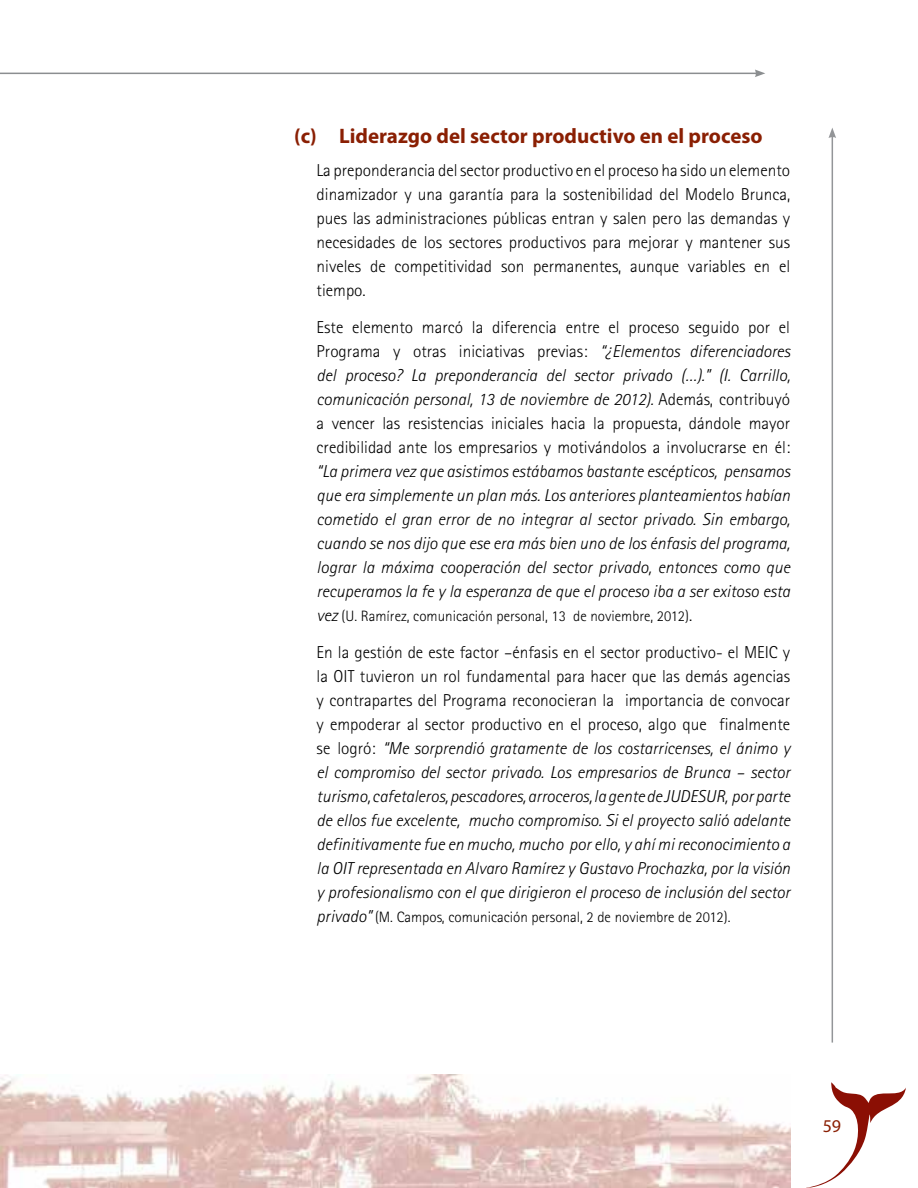
<style>
.page{position:relative;width:918px;height:1188px;background:#fff}
.page>*{position:absolute;margin:0;border:0;box-sizing:border-box;transform-origin:0 0}
.t1{font:700 21px "Myriad Pro";color:#8a1f03}
.t2{font:18px "Myriad Pro";color:#8a1f03}
.t3{font:italic 300 17.25px/24px "Rotis Sans Serif Std";color:#000;text-align:justify}
.t4{font:300 17.25px/24px "Rotis Sans Serif Std";color:#000;text-align:justify}
.t5{font:300 15px "Rotis Sans Serif Std";color:#000}
.s1{font-style:italic}
.s2{font-style:italic;font-size:17.25px}
.s3{font-size:17.25px}
.s4{font-style:normal}
</style>
<div class="page">
<svg style="left:806px;top:1082px;width:100px;height:106px"></svg>
<hr style="left:0;top:73px;width:757px;height:1px;background:#8b8e90">
<svg style="left:755px;top:70px;width:10px;height:7px"></svg>
<hr style="left:832px;top:136px;width:1px;height:907px;background:#939598">
<svg style="left:828px;top:128px;width:8px;height:10px"></svg>
<img style="left:0;top:1074px;width:790px;height:114px">
<p class="t1" style="left:294px;top:123px;width:470px">(c) Liderazgo del sector productivo en el proceso</p>
<p class="t4" style="left:317px;top:159px;width:475px">La preponderancia del sector productivo en el proceso ha sido un elemento dinamizador y una garantía para la sostenibilidad del Modelo Brunca, pues las administraciones públicas entran y salen pero las demandas y necesidades de los sectores productivos para mejorar y mantener sus niveles de competitividad son permanentes, aunque variables en el tiempo.</p>
<p class="t4" style="left:317px;top:315px;width:475px">Este elemento marcó la diferencia entre el proceso seguido por el Programa y otras iniciativas previas: <span class="s1">“¿Elementos diferenciadores del proceso? La preponderancia del sector privado (…).” (I. Carrillo, comunicación personal, 13 de noviembre de 2012).</span> Además, contribuyó a vencer las resistencias iniciales hacia la propuesta, dándole mayor credibilidad ante los empresarios y motivándolos a involucrarse en él:</p>
<p class="t3" style="left:317px;top:459px;width:475px">“La primera vez que asistimos estábamos bastante escépticos, pensamos que era simplemente un plan más. Los anteriores planteamientos habían cometido el gran error de no integrar al sector privado. Sin embargo, cuando se nos dijo que ese era más bien uno de los énfasis del programa, lograr la máxima cooperación del sector privado, entonces como que recuperamos la fe y la esperanza de que el proceso iba a ser exitoso esta</p>
<p class="t5" style="left:317px;top:607px;width:377px"><span class="s2">vez</span> (U. Ramírez, comunicación personal, 13 de noviembre, 2012)<span class="s3">.</span></p>
<p class="t3" style="left:317px;top:640px;width:475px"><span class="s4">En la gestión de este factor –énfasis en el sector productivo- el MEIC y la OIT tuvieron un rol fundamental para hacer que las demás agencias y contrapartes del Programa reconocieran la importancia de convocar y empoderar al sector productivo en el proceso, algo que finalmente se logró:</span> “Me sorprendió gratamente de los costarricenses, el ánimo y el compromiso del sector privado. Los empresarios de Brunca – sector turismo, cafetaleros, pescadores, arroceros, la gente de JUDESUR, por parte de ellos fue excelente, mucho compromiso. Si el proyecto salió adelante definitivamente fue en mucho, mucho por ello, y ahí mi reconocimiento a la OIT representada en Alvaro Ramírez y Gustavo Prochazka, por la visión y profesionalismo con el que dirigieron el proceso de inclusión del sector</p>
<p class="t5" style="left:317px;top:908px;width:415px"><span class="s2">privado”</span> (M. Campos, comunicación personal, 2 de noviembre de 2012).</p>
<p class="t2" style="left:823px;top:1115px;width:20px">59</p>
</div>
